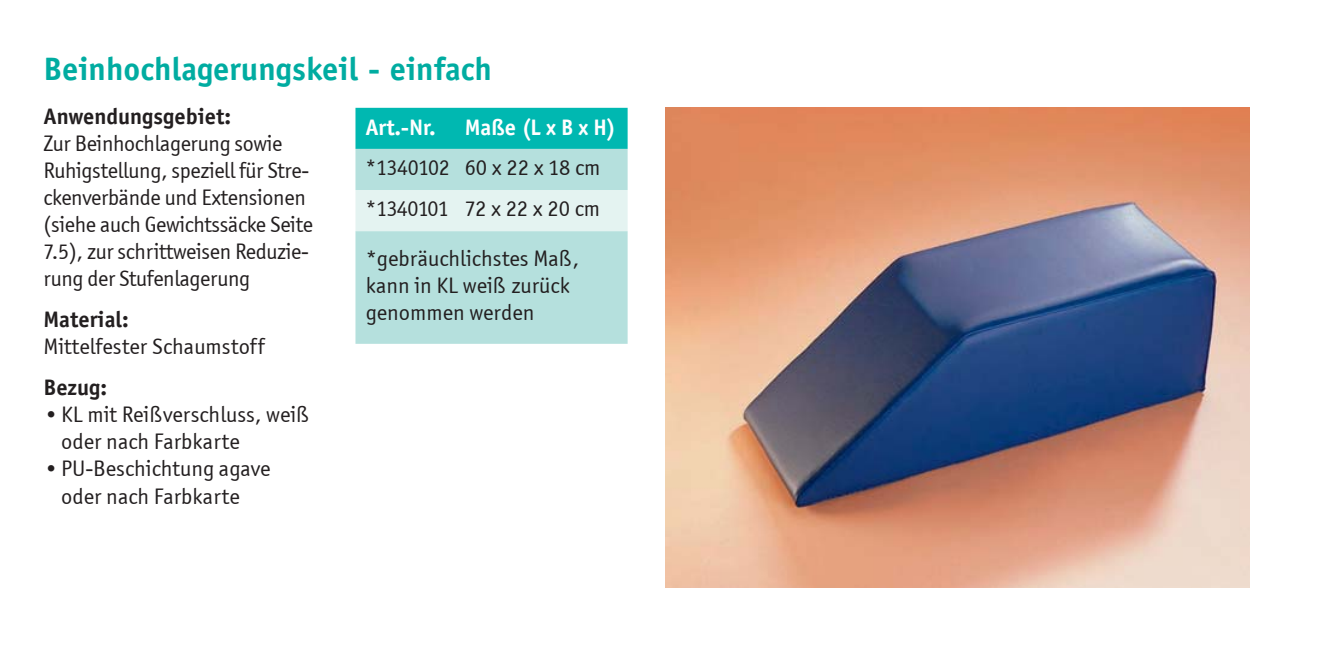
<style>
.page{position:relative;width:1318px;height:645px;background:#fff}
.page>*{position:absolute;margin:0;border:0;box-sizing:border-box;transform-origin:0 0}
.t1{font:700 32.5px "Officina Sans";color:#00aca1}
.t2{font:22.5px/27px "Officina Sans ITCTT Book";letter-spacing:-.01em;color:#231f20}
.t3{font:700 22.5px "Officina Sans";color:#231f20}
.t4{font:700 22.5px "Officina Sans";letter-spacing:-.005em;color:#fff}
</style>
<div class="page">
<img style="left:665px;top:108px;width:583px;height:480px">
<div style="left:355px;top:108px;width:272px;height:41px;background:#00b8b1"></div>
<div style="left:355px;top:149px;width:272px;height:195px;background:#b5e0dd"></div>
<div style="left:355px;top:190px;width:272px;height:41px;background:#e4f3f1"></div>
<h1 class="t1" style="left:43px;top:57px;width:450px">Beinhochlagerungskeil - einfach</h1>
<p class="t3" style="left:43px;top:108px;width:189px">Anwendungsgebiet:</p>
<p class="t2" style="left:43px;top:130px;width:271px">Zur Beinhochlagerung sowie<br>Ruhigstellung, speziell für Stre&shy;ckenverbände und Extensionen (siehe auch Gewichtssäcke Seite<br>7.5), zur schrittweisen Reduzie&shy;rung der Stufenlagerung</p>
<p class="t3" style="left:43px;top:311px;width:87px">Material:</p>
<p class="t2" style="left:43px;top:333px;width:222px">Mittelfester Schaumstoff</p>
<p class="t3" style="left:43px;top:379px;width:65px">Bezug:</p>
<p class="t2" style="left:61px;top:401px;width:250px;text-indent:-18px">• KL mit Reißverschluss, weiß oder nach Farbkarte</p>
<p class="t2" style="left:43px;top:455px;width:229px;text-align:center">• PU-Beschichtung agave oder nach Farbkarte</p>
<p class="t4" style="left:365px;top:119px;width:72px">Art.-Nr.</p>
<p class="t4" style="left:464px;top:119px;width:153px">Maße (L x B x H)</p>
<p class="t2" style="left:365px;top:147px;width:236px;line-height:41px">*1340102 60 x 22 x 18 cm *1340101 72 x 22 x 20 cm</p>
<p class="t2" style="left:365px;top:245px;width:215px">*gebräuchlichstes Maß, kann in KL weiß zurück genommen werden</p>
</div>
